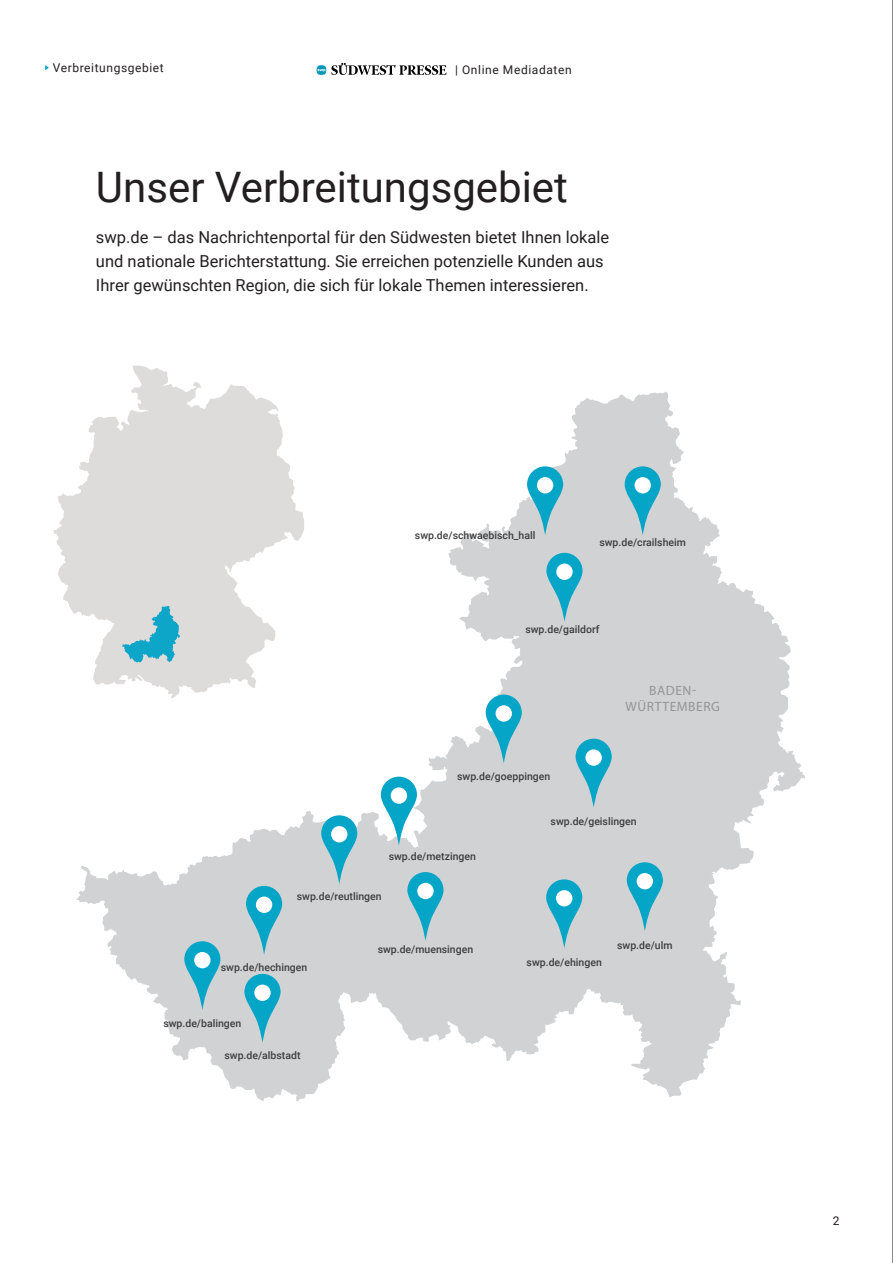
<style>
.page{position:relative;width:893px;height:1263px;background:#fff}
.page>*{position:absolute;margin:0;border:0;box-sizing:border-box;transform-origin:0 0}
.SWP_Headline_28{font:42px "Roboto";color:#231f20}
.SWP_Vorspann_11{font:16.5px/24px "Roboto";color:#231f20}
.t1{font:13.5px "Myriad Pro";letter-spacing:.04em;color:#939598}
.t2{font:12px "Roboto";letter-spacing:.05em;color:#231f20}
.SWP_Fließtext_7{font:500 10.5px "Roboto";color:#3e3e3f}
</style>
<div class="page">
<svg style="left:76px;top:391px;width:729px;height:710px"></svg>
<svg style="left:527px;top:466px;width:36px;height:69px;background:#6dbdd0"></svg>
<div style="left:537px;top:477px;width:16px;height:16px;background:#fff;border-radius:50%"></div>
<svg style="left:625px;top:466px;width:36px;height:69px;background:#6bbbce"></svg>
<div style="left:634px;top:477px;width:17px;height:16px;background:#fff;border-radius:50%"></div>
<svg style="left:546px;top:553px;width:37px;height:69px;background:#6ebcce"></svg>
<div style="left:556px;top:564px;width:17px;height:16px;background:#fff;border-radius:50%"></div>
<svg style="left:486px;top:694px;width:36px;height:70px;background:#6fbed0"></svg>
<div style="left:496px;top:705px;width:16px;height:17px;background:#fff;border-radius:50%"></div>
<svg style="left:576px;top:739px;width:36px;height:69px;background:#6bbbce"></svg>
<div style="left:585px;top:749px;width:17px;height:17px;background:#fff;border-radius:50%"></div>
<svg style="left:546px;top:879px;width:36px;height:69px;background:#6bbbce"></svg>
<div style="left:556px;top:890px;width:16px;height:16px;background:#fff;border-radius:50%"></div>
<svg style="left:407px;top:872px;width:36px;height:69px;background:#6bbbce"></svg>
<div style="left:417px;top:883px;width:17px;height:16px;background:#fff;border-radius:50%"></div>
<svg style="left:381px;top:777px;width:36px;height:69px"></svg>
<div style="left:391px;top:787px;width:16px;height:17px;background:#fff;border-radius:50%"></div>
<svg style="left:321px;top:815px;width:36px;height:69px;background:#6ebed0"></svg>
<div style="left:331px;top:826px;width:16px;height:16px;background:#fff;border-radius:50%"></div>
<svg style="left:246px;top:886px;width:36px;height:69px;background:#6bbbce"></svg>
<div style="left:256px;top:896px;width:16px;height:17px;background:#fff;border-radius:50%"></div>
<svg style="left:627px;top:862px;width:36px;height:69px;background:#6bbbce"></svg>
<div style="left:637px;top:873px;width:16px;height:16px;background:#fff;border-radius:50%"></div>
<svg style="left:54px;top:366px;width:250px;height:332px;fill:#dedbdb"></svg>
<svg style="left:122px;top:606px;width:58px;height:57px;background:#80c3d2"></svg>
<svg style="left:184px;top:941px;width:36px;height:69px;background:#6bbbce"></svg>
<div style="left:194px;top:952px;width:17px;height:16px;background:#fff;border-radius:50%"></div>
<svg style="left:244px;top:974px;width:37px;height:69px;background:#6ebcce"></svg>
<div style="left:254px;top:984px;width:17px;height:17px;background:#fff;border-radius:50%"></div>
<svg style="left:331px;top:63px;width:116px;height:12px"></svg>
<div style="left:317px;top:65px;width:9px;height:10px;background:#0099b8;border-radius:50%"></div>
<svg style="left:317px;top:69px;width:8px;height:3px"></svg>
<svg style="left:45px;top:65px;width:4px;height:5px"></svg>
<hr style="left:892px;top:0;width:1px;height:1263px;background:#231f20">
<p class="t2" style="left:53px;top:59px;width:113px">Verbreitungsgebiet</p>
<p class="t2" style="left:455px;top:62px;width:118px">| Online Mediadaten</p>
<p class="SWP_Headline_28" style="left:96px;top:157px;width:473px">Unser Verbreitungsgebiet</p>
<p class="SWP_Vorspann_11" style="left:96px;top:224px;width:515px">swp.de – das Nachrichtenportal für den Südwesten bietet Ihnen lokale und nationale Berichterstattung. Sie erreichen potenzielle Kunden aus<br>Ihrer gewünschten Region, die sich für lokale Themen interessieren.</p>
<p class="SWP_Fließtext_7" style="left:415px;top:528px;width:122px">swp.de/schwaebisch_hall</p>
<p class="SWP_Fließtext_7" style="left:599px;top:535px;width:88px">swp.de/crailsheim</p>
<p class="SWP_Fließtext_7" style="left:525px;top:622px;width:76px">swp.de/gaildorf</p>
<p class="SWP_Fließtext_7" style="left:457px;top:769px;width:95px">swp.de/goeppingen</p>
<p class="t1" style="left:649px;top:682px;width:48px">BADEN-</p>
<p class="t1" style="left:625px;top:698px;width:96px">WÜRTTEMBERG</p>
<p class="SWP_Fließtext_7" style="left:389px;top:849px;width:89px">swp.de/metzingen</p>
<p class="SWP_Fließtext_7" style="left:297px;top:889px;width:86px">swp.de/reutlingen</p>
<p class="SWP_Fließtext_7" style="left:551px;top:814px;width:88px">swp.de/geislingen</p>
<p class="SWP_Fließtext_7" style="left:221px;top:960px;width:88px">swp.de/hechingen</p>
<p class="SWP_Fließtext_7" style="left:163px;top:1015px;width:79px">swp.de/balingen</p>
<p class="SWP_Fließtext_7" style="left:224px;top:1048px;width:78px">swp.de/albstadt</p>
<p class="SWP_Fließtext_7" style="left:378px;top:942px;width:97px">swp.de/muensingen</p>
<p class="SWP_Fließtext_7" style="left:617px;top:938px;width:57px">swp.de/ulm</p>
<p class="SWP_Fließtext_7" style="left:527px;top:955px;width:77px">swp.de/ehingen</p>
<p class="t2" style="left:833px;top:1212px;width:8px">2</p>
</div>
